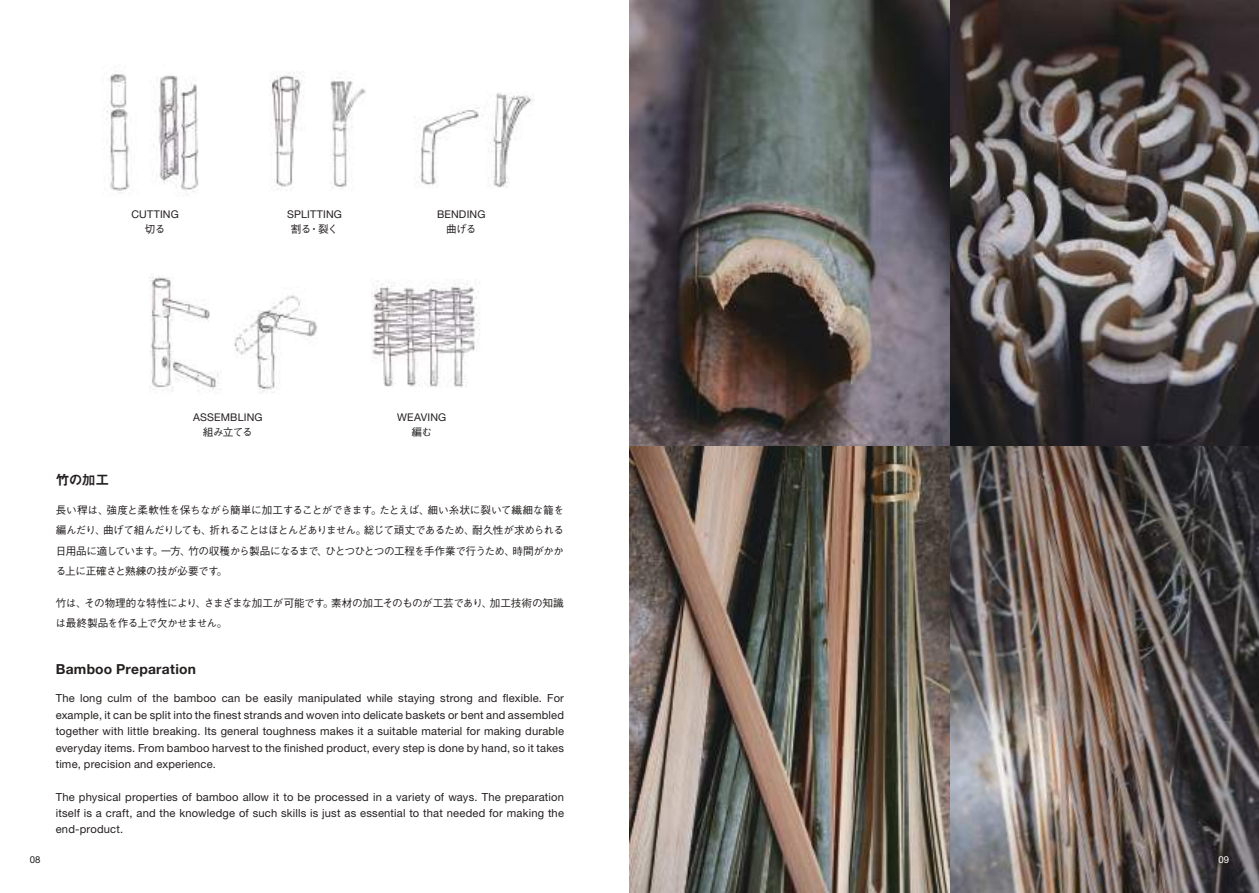
<style>
.page{position:relative;width:1259px;height:893px;background:#fff}
.page>*{position:absolute;margin:0;border:0;box-sizing:border-box;transform-origin:0 0}
.t1{font:700 13.8px "Helvetica Neue LT Std";letter-spacing:.015em;color:#241f1f}
.t2{font:13.8px "Midashi Go Pro MB31";color:#241f1f}
.t3{font:11.1px/16.4px "Helvetica Neue LT Std";letter-spacing:.015em;color:#241f1f;text-align:justify}
.t4{font:500 10.65px/20.2px "Gothic BBB Pr 6 N";letter-spacing:-.055em;color:#241f1f;text-align:justify}
.t5{font:10.65px "Helvetica Neue LT Std";letter-spacing:.015em;color:#241f1f}
.t6{font:9.6px "Helvetica Neue LT Std";color:#241f1f}
.t7{font:9.6px "Helvetica Neue LT Std";color:#fff}
.s1{font-family:"Gothic BBB Pro"}
</style>
<div class="page">
<img style="left:629px;top:0;width:630px;height:893px">
<img style="left:104px;top:74px;width:95px;height:121px">
<img style="left:269px;top:71px;width:97px;height:120px">
<img style="left:419px;top:92px;width:115px;height:96px">
<img style="left:149px;top:276px;width:168px;height:117px">
<img style="left:371px;top:281px;width:109px;height:107px">
<p class="t5" style="left:131px;top:208px;width:49px">CUTTING</p>
<p class="t4" style="left:145px;top:218px;width:22px">切る</p>
<p class="t5" style="left:287px;top:208px;width:56px">SPLITTING</p>
<p class="t4" style="left:291px;top:218px;width:49px">割る<span class="s1">・</span>裂く</p>
<p class="t5" style="left:437px;top:208px;width:50px">BENDING</p>
<p class="t4" style="left:446px;top:218px;width:32px">曲げる</p>
<p class="t2" style="left:56px;top:469px;width:55px">竹の加工</p>
<p class="t5" style="left:193px;top:411px;width:71px">ASSEMBLING</p>
<p class="t4" style="left:203px;top:421px;width:52px">組み立てる</p>
<p class="t5" style="left:397px;top:411px;width:51px">WEAVING</p>
<p class="t4" style="left:411px;top:421px;width:22px">編む</p>
<p class="t4" style="left:56px;top:499px;width:510px">長い稈は<span class="s1">、</span>強度と柔軟性を保ちながら簡単に加工することができます<span class="s1">。</span>たとえば<span class="s1">、</span>細い糸状に裂いて繊細な籠を編んだり<span class="s1">、</span>曲げて組んだりしても<span class="s1">、</span>折れることはほとんどありません<span class="s1">。</span>総じて頑丈であるため<span class="s1">、</span>耐久性が求められる日用品に適しています<span class="s1">。</span>一方<span class="s1">、</span>竹の収穫から製品になるまで<span class="s1">、</span>ひとつひとつの工程を手作業で行うため<span class="s1">、</span>時間がかかる上に正確さと熟練の技が必要です<span class="s1">。</span></p>
<p class="t4" style="left:56px;top:592px;width:510px">竹は<span class="s1">、</span>その物理的な特性により<span class="s1">、</span>さまざまな加工が可能です<span class="s1">。</span>素材の加工そのものが工芸であり<span class="s1">、</span>加工技術の知識は最終製品を作る上で欠かせません<span class="s1">。</span></p>
<p class="t1" style="left:56px;top:660px;width:142px">Bamboo Preparation</p>
<p class="t3" style="left:56px;top:690px;width:510px">The long culm of the bamboo can be easily manipulated while staying strong and flexible. For example, it can be split into the finest strands and woven into delicate baskets or bent and assembled together with little breaking. Its general toughness makes it a suitable material for making durable everyday items. From bamboo harvest to the finished product, every step is done by hand, so it takes time, precision and experience.</p>
<p class="t3" style="left:56px;top:788px;width:510px">The physical properties of bamboo allow it to be processed in a variety of ways. The preparation itself is a craft, and the knowledge of such skills is just as essential to that needed for making the end-product.</p>
<p class="t6" style="left:30px;top:854px;width:12px">08</p>
<p class="t7" style="left:1218px;top:854px;width:12px">09</p>
</div>
